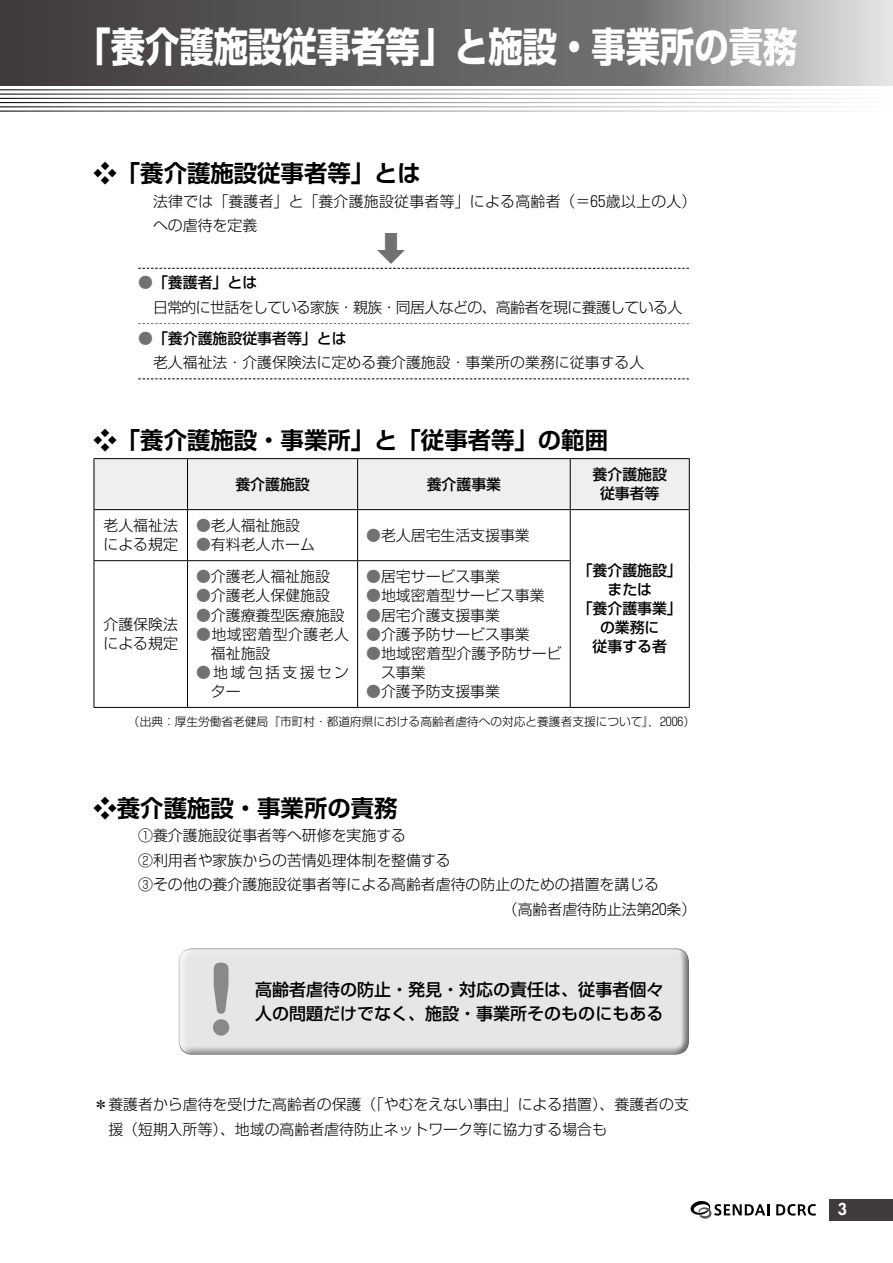
<style>
.page{position:relative;width:893px;height:1263px;background:#fff}
.page>*{position:absolute;margin:0;border:0;box-sizing:border-box;transform-origin:0 0}
.t1{font:700 85.05px "Shin M Go Pro";color:#898989}
.t2{font:700 40.35px "Shin Go Pro";color:#fff;scale:.85 1}
.t3{font:300 34.05px "Shin Go Pro";color:#727172}
.t4{font:700 23.4px "Shin Go Pro De";color:#000}
.t5{font:500 16.95px/23.4px "Shin Go Pro";color:#000}
.t6{font:800 15.9px "Futura Std";color:#fff}
.t7{font:300 14.85px/19.2px "Shin Go Pro";color:#000}
.t8{font:300 14.85px/24.5px "Shin Go Pro";letter-spacing:-.04em;color:#000}
.t9{font:500 14.85px/19.2px "Shin Go Pro";color:#000;text-align:center}
.t10{font:300 14.85px/24.5px "Shin Go Pro";letter-spacing:.02em;color:#000}
.t11{font:300 14.85px/19.2px "Shin Go Pro";letter-spacing:.03em;color:#000}
.t12{font:300 14.85px/19.2px "Shin Go Pro";letter-spacing:.16em;color:#000}
.t13{font:300 11.7px "Shin Go Pro";color:#000}
.s1{color:#727172}
.s2{font-weight:500}
</style>
<div class="page">
<svg style="left:776px;top:1204px;width:40px;height:11px"></svg>
<svg style="left:690px;top:1201px;width:79px;height:18px"></svg>
<div style="left:829px;top:1199px;width:64px;height:21px;background:#3f3b3a"></div>
<svg style="left:138px;top:268px;width:551px;height:1px"></svg>
<svg style="left:138px;top:323px;width:551px;height:1px"></svg>
<svg style="left:138px;top:378px;width:551px;height:1px"></svg>
<div style="left:95px;top:459px;width:594px;height:50px;background:#eeefef"></div>
<hr style="left:94px;top:458px;width:94px;height:1px;background:#000">
<hr style="left:94px;top:459px;width:1px;height:50px;background:#000">
<hr style="left:188px;top:458px;width:170px;height:1px;background:#000">
<hr style="left:187px;top:459px;width:1px;height:50px;background:#000">
<hr style="left:358px;top:458px;width:212px;height:1px;background:#000">
<hr style="left:357px;top:459px;width:1px;height:50px;background:#000">
<hr style="left:570px;top:458px;width:120px;height:1px;background:#000">
<hr style="left:570px;top:459px;width:1px;height:50px;background:#000">
<hr style="left:689px;top:459px;width:1px;height:50px;background:#000">
<hr style="left:94px;top:509px;width:94px;height:1px;background:#000">
<hr style="left:94px;top:510px;width:1px;height:50px;background:#000">
<hr style="left:188px;top:509px;width:170px;height:1px;background:#000">
<hr style="left:187px;top:510px;width:1px;height:50px;background:#000">
<hr style="left:358px;top:509px;width:212px;height:1px;background:#000">
<hr style="left:357px;top:510px;width:1px;height:50px;background:#000">
<hr style="left:570px;top:509px;width:120px;height:1px;background:#000">
<hr style="left:570px;top:510px;width:1px;height:50px;background:#000">
<hr style="left:689px;top:510px;width:1px;height:51px;background:#000">
<hr style="left:689px;top:561px;width:1px;height:146px;background:#000">
<hr style="left:94px;top:560px;width:94px;height:1px;background:#000">
<hr style="left:94px;top:561px;width:1px;height:146px;background:#000">
<hr style="left:188px;top:560px;width:170px;height:1px;background:#000">
<hr style="left:187px;top:561px;width:1px;height:146px;background:#000">
<hr style="left:358px;top:560px;width:213px;height:1px;background:#000">
<hr style="left:357px;top:561px;width:1px;height:146px;background:#000">
<hr style="left:570px;top:561px;width:1px;height:146px;background:#000">
<hr style="left:94px;top:707px;width:94px;height:1px;background:#000">
<hr style="left:188px;top:707px;width:170px;height:1px;background:#000">
<hr style="left:358px;top:707px;width:212px;height:1px;background:#000">
<hr style="left:570px;top:707px;width:120px;height:1px;background:#000">
<div style="left:177px;top:947px;width:513px;height:110px;background:#000;opacity:.5"></div>
<svg style="left:0;top:0;width:893px;height:85px;background:#716f6f"></svg>
<h2 class="t2" style="left:76px;top:15px;width:850px">「養介護施設従事者等」と施設・事業所の責務</h2>
<h3 class="t4" style="left:94px;top:154px;width:329px">❖「養介護施設従事者等」とは</h3>
<p class="t10" style="left:153px;top:187px;width:545px">法律では「養護者」と「養介護施設従事者等」による高齢者（＝65歳以上の人）への虐待を定義</p>
<h3 class="t3" style="left:374px;top:220px;width:36px">➡</h3>
<p class="t8" style="left:153px;top:269px;width:531px;text-indent:-15px"><span class="s1">●</span><span class="s2">「養護者」とは<br></span>日常的に世話をしている家族・親族・同居人などの、高齢者を現に養護している人</p>
<p class="t7" style="left:153px;top:324px;width:493px;line-height:24.5px;text-indent:-15px"><span class="s1">●</span><span class="s2">「養介護施設従事者等」とは<br></span>老人福祉法・介護保険法に定める養介護施設・事業所の業務に従事する人</p>
<h3 class="t4" style="left:94px;top:421px;width:516px">❖「養介護施設・事業所」と「従事者等」の範囲</h3>
<p class="t9" style="left:235px;top:473px;width:76px">養介護施設</p>
<p class="t9" style="left:427px;top:473px;width:76px">養介護事業</p>
<p class="t9" style="left:593px;top:463px;width:76px">養介護施設従事者等</p>
<p class="t7" style="left:104px;top:514px;width:76px">老人福祉法による規定</p>
<p class="t7" style="left:196px;top:514px;width:106px"><span class="s1">●</span>老人福祉施設</p>
<p class="t7" style="left:196px;top:533px;width:121px"><span class="s1">●</span>有料老人ホーム</p>
<p class="t7" style="left:366px;top:524px;width:165px"><span class="s1">●</span>老人居宅生活支援事業</p>
<p class="t9" style="left:578px;top:559px;width:106px">「養介護施設」または<br>「養介護事業」の業務に<br>従事する者</p>
<p class="t7" style="left:366px;top:565px;width:135px"><span class="s1">●</span>居宅サービス事業</p>
<p class="t7" style="left:366px;top:584px;width:180px"><span class="s1">●</span>地域密着型サービス事業</p>
<p class="t7" style="left:366px;top:604px;width:135px"><span class="s1">●</span>居宅介護支援事業</p>
<p class="t7" style="left:366px;top:623px;width:165px"><span class="s1">●</span>介護予防サービス事業</p>
<p class="t7" style="left:381px;top:642px;width:182px;text-indent:-15px"><span class="s1">●</span>地域密着型介護予防サービス事業</p>
<p class="t7" style="left:366px;top:680px;width:135px"><span class="s1">●</span>介護予防支援事業</p>
<p class="t13" style="left:128px;top:712px;width:569px">（出典：厚生労働省老健局『市町村・都道府県における高齢者虐待への対応と養護者支援について』，2006）</p>
<p class="t7" style="left:196px;top:565px;width:135px"><span class="s1">●</span>介護老人福祉施設</p>
<p class="t7" style="left:196px;top:584px;width:135px"><span class="s1">●</span>介護老人保健施設</p>
<p class="t7" style="left:196px;top:603px;width:150px"><span class="s1">●</span>介護療養型医療施設</p>
<p class="t11" style="left:211px;top:623px;width:140px;text-indent:-15px"><span class="s1">●</span>地域密着型介護老人福祉施設</p>
<p class="t12" style="left:211px;top:661px;width:140px;text-indent:-15px"><span class="s1">●</span>地域包括支援センター</p>
<p class="t7" style="left:104px;top:613px;width:76px">介護保険法による規定</p>
<h3 class="t4" style="left:94px;top:789px;width:306px">❖養介護施設・事業所の責務</h3>
<p class="t7" style="left:138px;top:824px;width:269px">①養介護施設従事者等へ研修を実施する</p>
<p class="t7" style="left:138px;top:849px;width:314px">②利用者や家族からの苦情処理体制を整備する</p>
<p class="t7" style="left:138px;top:873px;width:522px">③その他の養介護施設従事者等による高齢者虐待の防止のための措置を講じる</p>
<p class="t7" style="left:503px;top:898px;width:195px">（高齢者虐待防止法第20条）</p>
<h1 class="t1" style="left:179px;top:932px;width:87px">！</h1>
<p class="t5" style="left:255px;top:976px;width:410px">高齢者虐待の防止・発見・対応の責任は、従事者個々人の問題だけでなく、施設・事業所そのものにもある</p>
<p class="t7" style="left:108px;top:1090px;width:582px;line-height:24.5px;text-indent:-15px">＊養護者から虐待を受けた高齢者の保護（「やむをえない事由」による措置）、養護者の支援（短期入所等）、地域の高齢者虐待防止ネットワーク等に協力する場合も</p>
<p class="t6" style="left:838px;top:1199px;width:11px">3</p>
</div>
